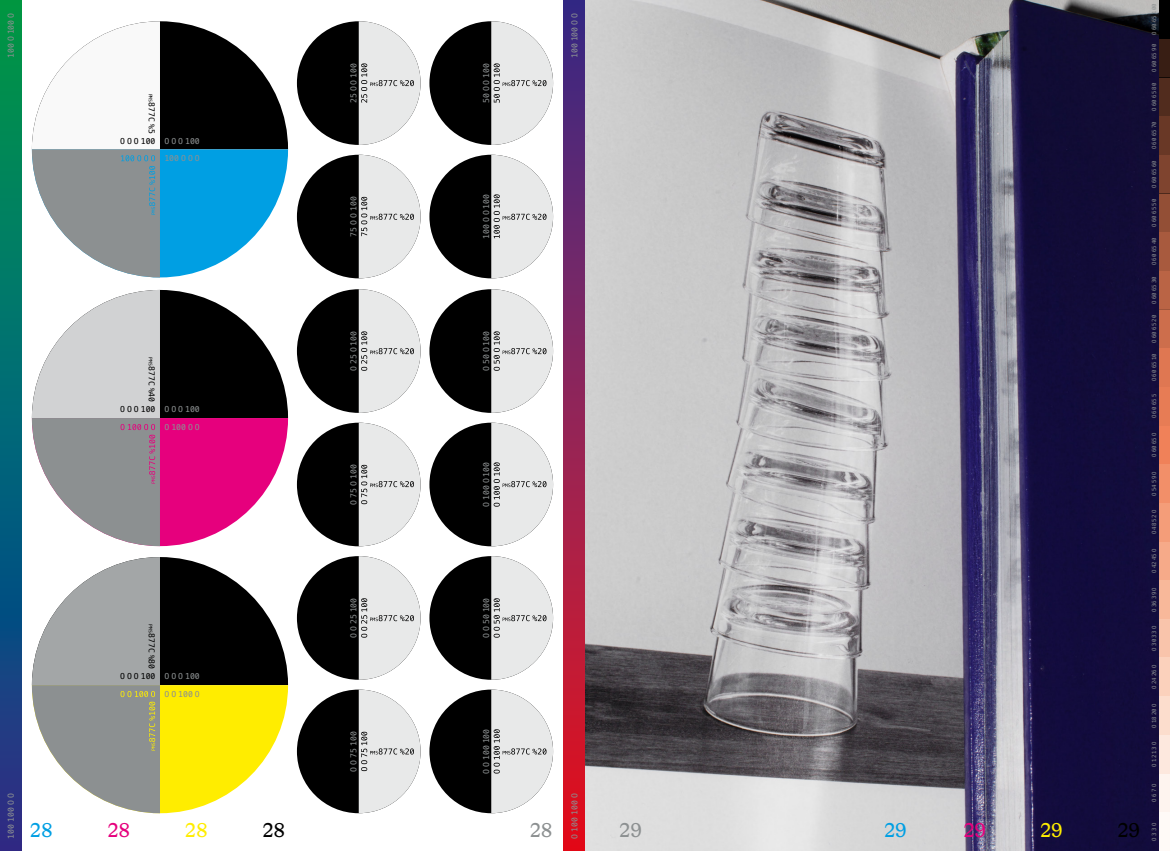
<style>
.page{position:relative;width:1170px;height:851px;background:#fff}
.page>*{position:absolute;margin:0;border:0;box-sizing:border-box;transform-origin:0 0}
.t1{font:20px "Bradford LL";color:#009fe3}
.t2{font:20px "Bradford LL";color:#e6007d}
.t3{font:20px "Bradford LL";color:#ffed00}
.t4{font:20px "Bradford LL";color:#000}
.t5{font:20px "Bradford LL";color:#8c9091}
.t6{font:8.12px "Menlo";color:#8c9091}
.t7{font:8.12px "Menlo";color:#000}
.t8{font:5.62px "Menlo";color:#8c9091}
.s1{font-size:4.75px}
</style>
<div class="page">
<img style="left:585px;top:0;width:574px;height:850px">
<div style="left:1159px;top:773px;width:10px;height:39px;background:#fef4ef"></div>
<div style="left:1159px;top:464px;width:10px;height:39px;background:#f28f69"></div>
<div style="left:1159px;top:618px;width:10px;height:39px;background:#f9c4ab"></div>
<div style="left:1159px;top:696px;width:10px;height:38px;background:#fcddcd"></div>
<div style="left:1159px;top:541px;width:10px;height:39px;background:#f6aa89"></div>
<div style="left:1159px;top:812px;width:10px;height:38px;background:#fffaf7"></div>
<div style="left:1159px;top:503px;width:10px;height:38px;background:#f49d79"></div>
<div style="left:1159px;top:657px;width:10px;height:39px;background:#fbd1bc"></div>
<div style="left:1159px;top:734px;width:10px;height:39px;background:#fde8de"></div>
<div style="left:1159px;top:425px;width:10px;height:39px;background:#f08159"></div>
<div style="left:1159px;top:580px;width:10px;height:38px;background:#f8b89a"></div>
<div style="left:297px;top:21px;width:123px;height:124px;background:#000;border-radius:50%"></div>
<div style="left:297px;top:289px;width:123px;height:124px;background:#000;border-radius:50%"></div>
<div style="left:297px;top:556px;width:123px;height:123px;background:#000;border-radius:50%"></div>
<div style="left:297px;top:155px;width:123px;height:123px;background:#000;border-radius:50%"></div>
<div style="left:297px;top:422px;width:123px;height:124px;background:#000;border-radius:50%"></div>
<div style="left:297px;top:689px;width:123px;height:124px;background:#000;border-radius:50%"></div>
<div style="left:429px;top:21px;width:124px;height:124px;background:#000;border-radius:50%"></div>
<div style="left:429px;top:289px;width:124px;height:124px;background:#000;border-radius:50%"></div>
<div style="left:429px;top:556px;width:124px;height:123px;background:#000;border-radius:50%"></div>
<div style="left:429px;top:155px;width:124px;height:123px;background:#000;border-radius:50%"></div>
<div style="left:429px;top:422px;width:124px;height:124px;background:#000;border-radius:50%"></div>
<div style="left:429px;top:689px;width:124px;height:124px;background:#000;border-radius:50%"></div>
<div style="left:1159px;top:387px;width:10px;height:38px;background:#e77c55"></div>
<div style="left:1159px;top:348px;width:10px;height:39px;background:#df7752"></div>
<div style="left:1159px;top:309px;width:10px;height:39px;background:#cd6e4c"></div>
<div style="left:1159px;top:271px;width:10px;height:38px;background:#ba6445"></div>
<div style="left:1159px;top:232px;width:10px;height:39px;background:#a85a3e"></div>
<div style="left:1159px;top:193px;width:10px;height:39px;background:#934f36"></div>
<div style="left:1159px;top:155px;width:10px;height:38px;background:#7f442f"></div>
<div style="left:1159px;top:116px;width:10px;height:39px;background:#693826"></div>
<div style="left:1159px;top:77px;width:10px;height:39px;background:#512c1e"></div>
<div style="left:1159px;top:39px;width:10px;height:38px;background:#381e14"></div>
<div style="left:1159px;top:0;width:10px;height:39px;background:#000"></div>
<div style="left:563px;top:0;width:22px;height:850px;background:linear-gradient(to bottom,#382e8a,#e8131d)"></div>
<svg style="left:0;top:0;width:21px;height:850px"></svg>
<svg style="left:32px;top:21px;width:256px;height:256px"></svg>
<svg style="left:32px;top:290px;width:256px;height:256px"></svg>
<svg style="left:32px;top:557px;width:256px;height:256px"></svg>
<svg style="left:359px;top:21px;width:61px;height:124px"></svg>
<svg style="left:359px;top:289px;width:61px;height:124px"></svg>
<svg style="left:359px;top:556px;width:61px;height:123px"></svg>
<svg style="left:359px;top:155px;width:61px;height:123px"></svg>
<svg style="left:359px;top:422px;width:61px;height:124px"></svg>
<svg style="left:359px;top:689px;width:61px;height:124px"></svg>
<svg style="left:491px;top:21px;width:62px;height:124px"></svg>
<svg style="left:491px;top:289px;width:62px;height:124px"></svg>
<svg style="left:491px;top:556px;width:62px;height:123px"></svg>
<svg style="left:491px;top:155px;width:62px;height:123px"></svg>
<svg style="left:491px;top:422px;width:62px;height:124px"></svg>
<svg style="left:491px;top:689px;width:62px;height:124px"></svg>
<p class="t6" style="left:5px;top:58px;width:47px;rotate:-90deg">100 O 100 O</p>
<p class="t6" style="left:569px;top:58px;width:47px;rotate:-90deg">100 100 O O</p>
<p class="t7" style="left:157px;top:93px;width:41px;rotate:90deg"><span class="s1">PMS</span>877C %5</p>
<p class="t7" style="left:120px;top:135px;width:37px">OOO100</p>
<p class="t6" style="left:164px;top:135px;width:37px">OOO100</p>
<p class="t6" style="left:164px;top:153px;width:37px">100OOO</p>
<p class="t7" style="left:157px;top:357px;width:46px;rotate:90deg"><span class="s1">PMS</span>877C %40</p>
<p class="t7" style="left:120px;top:404px;width:37px">OOO100</p>
<p class="t6" style="left:164px;top:404px;width:37px">OOO100</p>
<p class="t6" style="left:164px;top:421px;width:37px">O100OO</p>
<p class="t7" style="left:157px;top:624px;width:46px;rotate:90deg"><span class="s1">PMS</span>877C %80</p>
<p class="t7" style="left:120px;top:670px;width:37px">OOO100</p>
<p class="t6" style="left:164px;top:670px;width:37px">OOO100</p>
<p class="t6" style="left:164px;top:688px;width:37px">OO100O</p>
<p class="t6" style="left:348px;top:103px;width:42px;rotate:-90deg">25 O O 100</p>
<p class="t6" style="left:348px;top:237px;width:42px;rotate:-90deg">75 O O 100</p>
<p class="t6" style="left:348px;top:371px;width:42px;rotate:-90deg">O 25 O 100</p>
<p class="t6" style="left:348px;top:504px;width:42px;rotate:-90deg">O 75 O 100</p>
<p class="t6" style="left:348px;top:638px;width:42px;rotate:-90deg">O O 25 100</p>
<p class="t6" style="left:348px;top:771px;width:42px;rotate:-90deg">O O 75 100</p>
<p class="t6" style="left:480px;top:103px;width:42px;rotate:-90deg">50 O O 100</p>
<p class="t6" style="left:480px;top:239px;width:47px;rotate:-90deg">100 O O 100</p>
<p class="t6" style="left:480px;top:371px;width:42px;rotate:-90deg">O 50 O 100</p>
<p class="t6" style="left:480px;top:507px;width:47px;rotate:-90deg">O 100 O 100</p>
<p class="t6" style="left:480px;top:638px;width:42px;rotate:-90deg">O O 50 100</p>
<p class="t6" style="left:480px;top:773px;width:47px;rotate:-90deg">O O 100 100</p>
<p class="t8" style="left:1150px;top:35px;width:33px;rotate:-90deg">O 60 65 100</p>
<p class="t8" style="left:1150px;top:72px;width:29px;rotate:-90deg">O 60 65 90</p>
<p class="t8" style="left:1150px;top:111px;width:29px;rotate:-90deg">O 60 65 80</p>
<p class="t8" style="left:1150px;top:149px;width:29px;rotate:-90deg">O 60 65 70</p>
<p class="t8" style="left:1150px;top:188px;width:29px;rotate:-90deg">O 60 65 60</p>
<p class="t8" style="left:1150px;top:227px;width:29px;rotate:-90deg">O 60 65 50</p>
<p class="t8" style="left:1150px;top:265px;width:29px;rotate:-90deg">O 60 65 40</p>
<p class="t8" style="left:1150px;top:304px;width:29px;rotate:-90deg">O 60 65 30</p>
<p class="t8" style="left:1150px;top:343px;width:29px;rotate:-90deg">O 60 65 20</p>
<p class="t8" style="left:1150px;top:381px;width:29px;rotate:-90deg">O 60 65 10</p>
<p class="t8" style="left:1150px;top:418px;width:26px;rotate:-90deg">O60655</p>
<p class="t8" style="left:1150px;top:457px;width:26px;rotate:-90deg">O6065O</p>
<p class="t8" style="left:1150px;top:495px;width:26px;rotate:-90deg">O5459O</p>
<p class="t8" style="left:1150px;top:534px;width:26px;rotate:-90deg">O4852O</p>
<p class="t8" style="left:1150px;top:573px;width:26px;rotate:-90deg">O4245O</p>
<p class="t8" style="left:1150px;top:611px;width:26px;rotate:-90deg">O3639O</p>
<p class="t8" style="left:1150px;top:650px;width:26px;rotate:-90deg">O3033O</p>
<p class="t8" style="left:1150px;top:689px;width:26px;rotate:-90deg">O2426O</p>
<p class="t8" style="left:1150px;top:727px;width:26px;rotate:-90deg">O1820O</p>
<p class="t8" style="left:1150px;top:766px;width:26px;rotate:-90deg">O1213O</p>
<p class="t8" style="left:1150px;top:801px;width:19px;rotate:-90deg">O67O</p>
<p class="t6" style="left:5px;top:838px;width:47px;rotate:-90deg">100 100 O O</p>
<p class="t6" style="left:569px;top:838px;width:47px;rotate:-90deg">O 100 100 O</p>
<h1 class="t1" style="left:30px;top:816px;width:24px">28</h1>
<h1 class="t2" style="left:108px;top:816px;width:24px">28</h1>
<h1 class="t3" style="left:185px;top:816px;width:24px">28</h1>
<h1 class="t4" style="left:263px;top:816px;width:24px">28</h1>
<h1 class="t5" style="left:530px;top:816px;width:24px">28</h1>
<h1 class="t5" style="left:619px;top:816px;width:24px">29</h1>
<h1 class="t1" style="left:884px;top:816px;width:24px">29</h1>
<h1 class="t2" style="left:963px;top:816px;width:24px">29</h1>
<h1 class="t3" style="left:1040px;top:816px;width:24px">29</h1>
<h1 class="t4" style="left:1117px;top:816px;width:24px">29</h1>
<p class="t8" style="left:1150px;top:840px;width:19px;rotate:-90deg">O33O</p>
</div>
